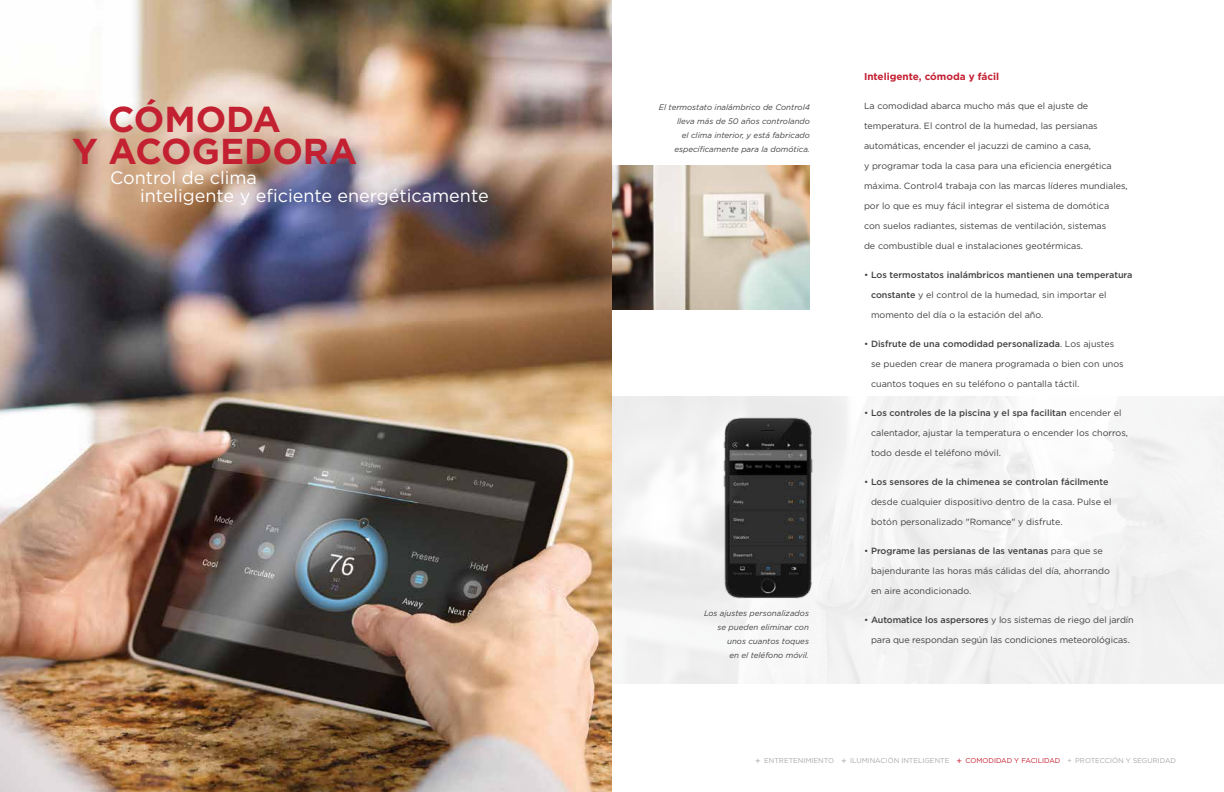
<style>
.page{position:relative;width:1224px;height:792px;background:#fff}
.page>*{position:absolute;margin:0;border:0;box-sizing:border-box;transform-origin:0 0}
.t1{font:700 36px/32px "Gotham";color:#c32032}
.t2{font:18px/18px "Gotham";color:#fff}
.t3{font:700 10px "Gotham";color:#c32032}
.t4{font:9px "Gotham";color:#414042}
.t5{font:500 9px "Gotham";color:#414042}
.t6{font:italic 8px/14px "Gotham";color:#414042;text-align:right}
.t7{font:7px "Gotham";color:#a7a9ac}
.s1{font-weight:400}
.s2{font-weight:500}
.s3{font-size:9px}
.s4{font-size:9px;color:#c32032}
.s5{color:#c32032}
</style>
<div class="page">
<img style="left:0;top:0;width:612px;height:792px">
<img style="left:722px;top:416px;width:92px;height:183px">
<img style="left:612px;top:165px;width:198px;height:144px">
<h1 class="t1" style="left:72px;top:103px;width:287px;text-indent:36px">CÓMODA<br>Y ACOGEDORA</h1>
<h2 class="t2" style="left:140px;top:168px;width:350px;text-indent:-30px">Control de clima<br>inteligente y eficiente energéticamente</h2>
<p class="t6" style="left:659px;top:100px;width:153px">El termostato inalámbrico de Control4 lleva más de 50 años controlando<br>el clima interior, y está fabricado específicamente para la domótica.</p>
<p class="t6" style="left:704px;top:606px;width:106px">Los ajustes personalizados se pueden eliminar con unos cuantos toques<br>en el teléfono móvil.</p>
<p class="t3" style="left:864px;top:70px;width:137px">Inteligente, cómoda y fácil</p>
<p class="t4" style="left:864px;top:100px;width:226px">La comodidad abarca mucho más que el ajuste de</p>
<p class="t4" style="left:864px;top:120px;width:235px">temperatura. El control de la humedad, las persianas</p>
<p class="t4" style="left:864px;top:140px;width:229px">automáticas, encender el jacuzzi de camino a casa,</p>
<p class="t4" style="left:864px;top:160px;width:249px">y programar toda la casa para una eficiencia energética</p>
<p class="t4" style="left:864px;top:180px;width:265px">máxima. Control4 trabaja con las marcas líderes mundiales,</p>
<p class="t4" style="left:864px;top:200px;width:247px">por lo que es muy fácil integrar el sistema de domótica</p>
<p class="t4" style="left:864px;top:220px;width:244px">con suelos radiantes, sistemas de ventilación, sistemas</p>
<p class="t4" style="left:864px;top:240px;width:221px">de combustible dual e instalaciones geotérmicas.</p>
<p class="t5" style="left:864px;top:269px;width:270px"><span class="s1">•</span> Los termostatos inalámbricos mantienen una temperatura</p>
<p class="t4" style="left:871px;top:289px;width:237px"><span class="s2">constante</span> y el control de la humedad, sin importar el</p>
<p class="t4" style="left:871px;top:309px;width:174px">momento del día o la estación del año.</p>
<p class="t5" style="left:864px;top:338px;width:252px"><span class="s1">•</span> Disfrute de una comodidad personalizada<span class="s1">. Los ajustes</span></p>
<p class="t4" style="left:871px;top:358px;width:254px">se pueden crear de manera programada o bien con unos</p>
<p class="t4" style="left:871px;top:378px;width:210px">cuantos toques en su teléfono o pantalla táctil.</p>
<p class="t5" style="left:864px;top:407px;width:259px"><span class="s1">•</span> Los controles de la piscina y el spa facilitan <span class="s1">encender el</span></p>
<p class="t4" style="left:871px;top:427px;width:259px">calentador, ajustar la temperatura o encender los chorros,</p>
<p class="t4" style="left:871px;top:447px;width:131px">todo desde el teléfono móvil.</p>
<p class="t5" style="left:864px;top:476px;width:246px"><span class="s1">•</span> Los sensores de la chimenea se controlan fácilmente</p>
<p class="t4" style="left:871px;top:496px;width:242px">desde cualquier dispositivo dentro de la casa. Pulse el</p>
<p class="t4" style="left:871px;top:516px;width:193px">botón personalizado "Romance" y disfrute.</p>
<p class="t5" style="left:864px;top:545px;width:240px"><span class="s1">•</span> Programe las persianas de las ventanas <span class="s1">para que se</span></p>
<p class="t4" style="left:871px;top:565px;width:240px">bajendurante las horas más cálidas del día, ahorrando</p>
<p class="t4" style="left:871px;top:585px;width:102px">en aire acondicionado.</p>
<p class="t4" style="left:864px;top:614px;width:271px">• <span class="s2">Automatice los aspersores</span> y los sistemas de riego del jardín</p>
<p class="t4" style="left:871px;top:634px;width:260px">para que respondan según las condiciones meteorológicas.</p>
<p class="t7" style="left:755px;top:756px;width:422px"><span class="s3">+</span> ENTRETENIMIENTO <span class="s3">+</span> ILUMINACIÓN INTELIGENTE <span class="s4">+</span> <span class="s5">COMODIDAD Y FACILIDAD</span> + PROTECCIÓN Y SEGURIDAD</p>
</div>
